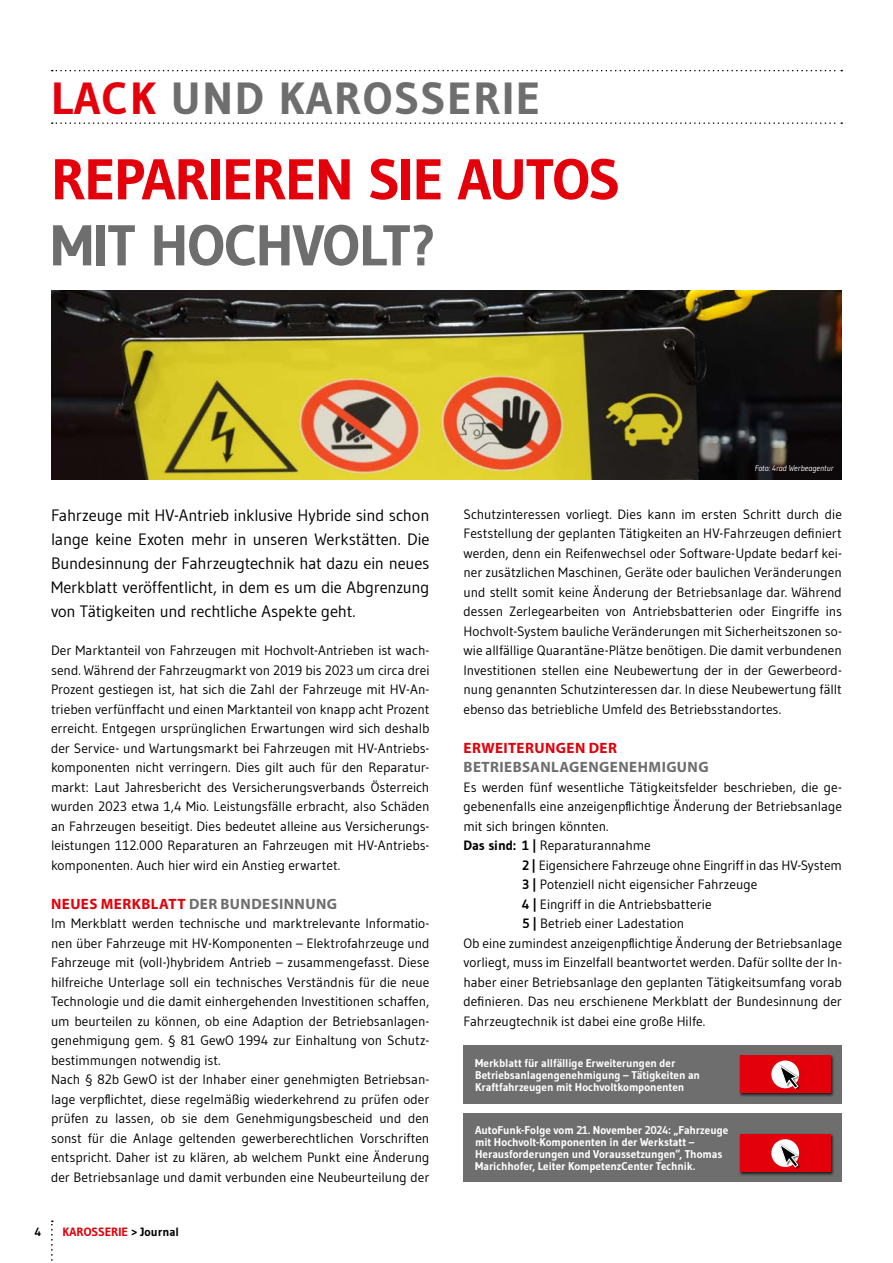
<style>
.page{position:relative;width:893px;height:1263px;background:#fff}
.page>*{position:absolute;margin:0;border:0;box-sizing:border-box;transform-origin:0 0}
.t1{font:700 57.3px/66px "Gudea";letter-spacing:-.025em;color:#e3000b}
.t2{font:700 45px "Gudea";letter-spacing:.04em;color:#6e6e6e}
.t3{font:16.5px/24px "Gudea";letter-spacing:-.015em;color:#000;text-align:justify}
.t4{font:700 15px "Myriad Pro";letter-spacing:.03em;color:#6e6e6e}
.t5{font:700 15px "Myriad Pro";letter-spacing:.03em;color:#e3000b}
.t6{font:13.5px/19.5px "Gudea";letter-spacing:-.005em;color:#000;text-align:justify}
.t7{font:700 12px "Gudea";color:#e3000b}
.t8{font:700 12px "Gudea";color:#000}
.t9{font:700 11.25px/12px "Gudea";letter-spacing:-.005em;color:#fff}
.t10{font:italic 8.25px "Gudea";color:#fff}
.s1{color:#e3000b}
.s2{color:#6e6e6e}
.s3{color:#000}
.s4{font-weight:700}
</style>
<div class="page">
<svg style="left:51px;top:1220px;width:2px;height:41px"></svg>
<svg style="left:52px;top:70px;width:790px;height:1px"></svg>
<svg style="left:52px;top:122px;width:790px;height:2px"></svg>
<div style="left:464px;top:1045px;width:378px;height:58px;background:#6e6e6e"></div>
<div style="left:739px;top:1055px;width:96px;height:42px;background:#000;opacity:.75"></div>
<div style="left:740px;top:1055px;width:90px;height:38px;background:#e3000b"></div>
<div style="left:771px;top:1060px;width:28px;height:28px;background:#fff;border-radius:50%"></div>
<div style="left:779px;top:1064px;width:22px;height:27px;background:#000;opacity:.6"></div>
<svg style="left:778px;top:1063px;width:21px;height:27px"></svg>
<div style="left:464px;top:1113px;width:378px;height:69px;background:#6e6e6e"></div>
<div style="left:739px;top:1133px;width:96px;height:43px;background:#000;opacity:.75"></div>
<div style="left:740px;top:1134px;width:90px;height:38px;background:#e3000b"></div>
<div style="left:771px;top:1139px;width:28px;height:28px;background:#fff;border-radius:50%"></div>
<div style="left:779px;top:1143px;width:22px;height:26px;background:#000;opacity:.6"></div>
<svg style="left:778px;top:1142px;width:21px;height:26px"></svg>
<img style="left:51px;top:291px;width:791px;height:189px">
<p class="t2" style="left:51px;top:70px;width:491px"><span class="s1">LACK</span> UND KAROSSERIE</p>
<p class="t1" style="left:51px;top:146px;width:570px">REPARIEREN SIE AUTOS<br><span class="s2">MIT HOCHVOLT?</span></p>
<p class="t10" style="left:755px;top:463px;width:80px">Foto: 4rad Werbeagentur</p>
<p class="t3" style="left:51px;top:503px;width:380px">Fahrzeuge mit HV-Antrieb inklusive Hybride sind schon lange keine Exoten mehr in unseren Werkstätten. Die Bundesinnung der Fahrzeugtechnik hat dazu ein neues Merkblatt veröffentlicht, in dem es um die Abgrenzung von Tätigkeiten und rechtliche Aspekte geht.</p>
<p class="t6" style="left:51px;top:640px;width:380px">Der Marktanteil von Fahrzeugen mit Hochvolt-Antrieben ist wach&shy;send. Während der Fahrzeugmarkt von 2019 bis 2023 um circa drei Prozent gestiegen ist, hat sich die Zahl der Fahrzeuge mit HV-An&shy;trieben verfünffacht und einen Marktanteil von knapp acht Prozent erreicht. Entgegen ursprünglichen Erwartungen wird sich deshalb der Service- und Wartungsmarkt bei Fahrzeugen mit HV-Antriebs&shy;komponenten nicht verringern. Dies gilt auch für den Reparatur&shy;markt: Laut Jahresbericht des Versicherungsverbands Österreich wurden 2023 etwa 1,4 Mio. Leistungsfälle erbracht, also Schäden an Fahrzeugen beseitigt. Dies bedeutet alleine aus Versicherungs&shy;leistungen 112.000 Reparaturen an Fahrzeugen mit HV-Antriebs&shy;komponenten. Auch hier wird ein Anstieg erwartet.</p>
<p class="t4" style="left:51px;top:894px;width:287px"><span class="s1">NEUES MERKBLATT</span> DER BUNDESINNUNG</p>
<p class="t6" style="left:51px;top:913px;width:380px">Im Merkblatt werden technische und marktrelevante Informatio&shy;nen über Fahrzeuge mit HV-Komponenten – Elektrofahrzeuge und Fahrzeuge mit (voll-)hybridem Antrieb – zusammengefasst. Diese hilfreiche Unterlage soll ein technisches Verständnis für die neue Technologie und die damit einhergehenden Investitionen schaffen, um beurteilen zu können, ob eine Adaption der Betriebsanlagen&shy;genehmigung gem. § 81 GewO 1994 zur Einhaltung von Schutz&shy;bestimmungen notwendig ist.</p>
<p class="t6" style="left:51px;top:1069px;width:380px">Nach § 82b GewO ist der Inhaber einer genehmigten Betriebsan&shy;lage verpflichtet, diese regelmäßig wiederkehrend zu prüfen oder prüfen zu lassen, ob sie dem Genehmigungsbescheid und den sonst für die Anlage geltenden gewerberechtlichen Vorschriften entspricht. Daher ist zu klären, ab welchem Punkt eine Änderung der Betriebsanlage und damit verbunden eine Neubeurteilung der</p>
<p class="t8" style="left:35px;top:1224px;width:8px">4</p>
<p class="t7" style="left:63px;top:1224px;width:118px">KAROSSERIE <span class="s3">&gt; Journal</span></p>
<p class="t6" style="left:463px;top:504px;width:380px">Schutzinteressen vorliegt. Dies kann im ersten Schritt durch die Feststellung der geplanten Tätigkeiten an HV-Fahrzeugen definiert werden, denn ein Reifenwechsel oder Software-Update bedarf kei&shy;ner zusätzlichen Maschinen, Geräte oder baulichen Veränderungen und stellt somit keine Änderung der Betriebsanlage dar. Während dessen Zerlegearbeiten von Antriebsbatterien oder Eingriffe ins Hochvolt-System bauliche Veränderungen mit Sicherheitszonen so&shy;wie allfällige Quarantäne-Plätze benötigen. Die damit verbundenen Investitionen stellen eine Neubewertung der in der Gewerbeord&shy;nung genannten Schutzinteressen dar. In diese Neubewertung fällt ebenso das betriebliche Umfeld des Betriebsstandortes.</p>
<p class="t5" style="left:464px;top:738px;width:155px">ERWEITERUNGEN DER</p>
<p class="t4" style="left:464px;top:757px;width:246px">BETRIEBSANLAGENGENEHMIGUNG</p>
<p class="t6" style="left:463px;top:777px;width:380px">Es werden fünf wesentliche Tätigkeitsfelder beschrieben, die ge&shy;gebenenfalls eine anzeigenpflichtige Änderung der Betriebsanlage mit sich bringen könnten.</p>
<p class="t6" style="left:463px;top:835px;width:189px"><span class="s4">Das sind: 1 |</span> Reparaturannahme</p>
<p class="t6" style="left:522px;top:855px;width:321px"><span class="s4">2 |</span> Eigensichere Fahrzeuge ohne Eingriff in das HV-System</p>
<p class="t6" style="left:522px;top:874px;width:237px"><span class="s4">3 |</span> Potenziell nicht eigensicher Fahrzeuge</p>
<p class="t6" style="left:522px;top:894px;width:191px"><span class="s4">4 |</span> Eingriff in die Antriebsbatterie</p>
<p class="t6" style="left:522px;top:913px;width:164px"><span class="s4">5 |</span> Betrieb einer Ladestation</p>
<p class="t6" style="left:463px;top:933px;width:380px">Ob eine zumindest anzeigenpflichtige Änderung der Betriebsanlage vorliegt, muss im Einzelfall beantwortet werden. Dafür sollte der In&shy;haber einer Betriebsanlage den geplanten Tätigkeitsumfang vorab definieren. Das neu erschienene Merkblatt der Bundesinnung der Fahrzeugtechnik ist dabei eine große Hilfe.</p>
<p class="t9" style="left:475px;top:1057px;width:226px">Merkblatt für allfällige Erweiterungen der<br>Betriebsanlagengenehmigung – Tätigkeiten an<br>Kraftfahrzeugen mit Hochvoltkomponenten</p>
<p class="t9" style="left:475px;top:1123px;width:255px">AutoFunk-Folge vom 21. November 2024: „Fahrzeuge mit Hochvolt-Komponenten in der Werkstatt – Herausforderungen und Voraussetzungen“, Thomas Marichhofer, Leiter KompetenzCenter Technik.</p>
</div>
